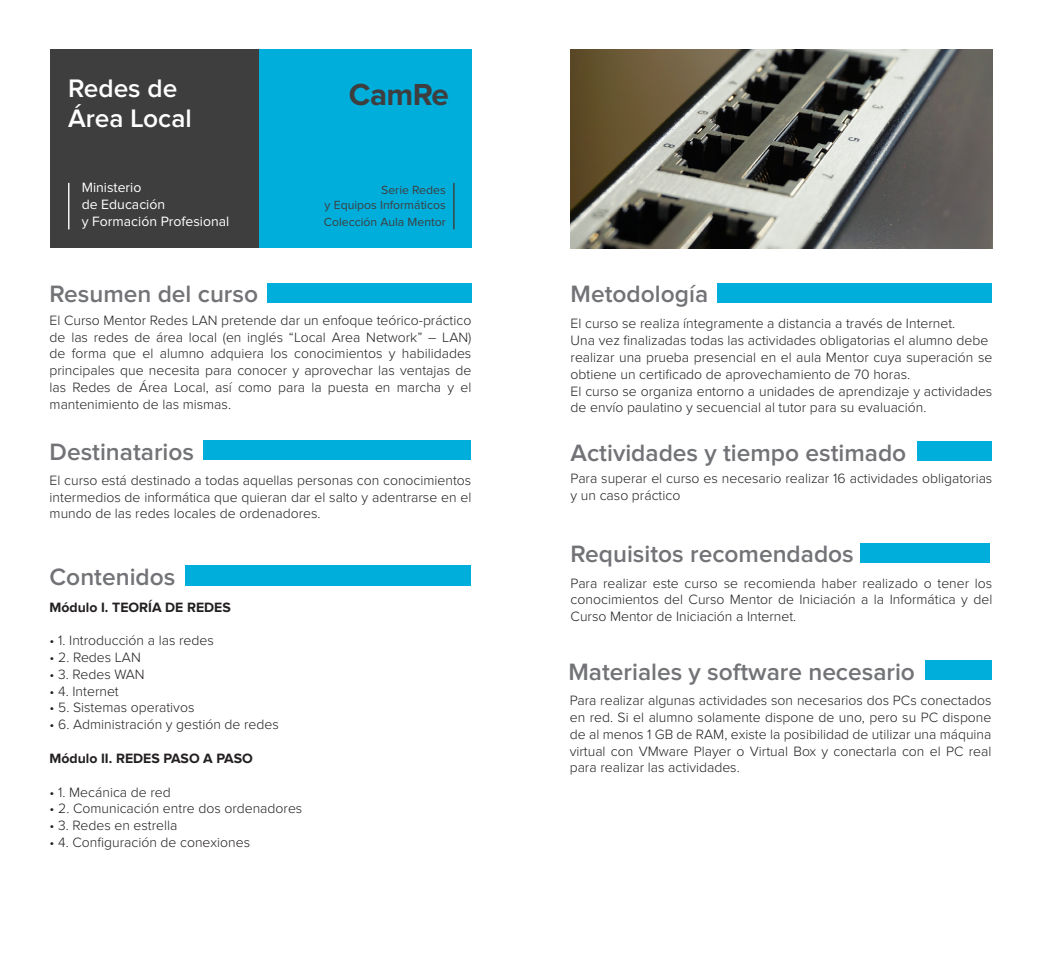
<style>
.page{position:relative;width:1042px;height:968px;background:#fff}
.page>*{position:absolute;margin:0;border:0;box-sizing:border-box;transform-origin:0 0}
.t1{font:700 31.5px "Proxima Nova";letter-spacing:-.02em;color:#3e3e3f}
.t2{font:600 26.25px "Proxima Nova";color:#fff}
.t3{font:600 24.5px "Proxima Nova";color:#727376}
.boliche_peq{font:300 14px/16.8px "Proxima Nova";color:#231f20;text-align:justify}
.t4{font:700 14px "Proxima Nova";color:#231f20}
.t5{font:14px "Proxima Nova";color:#fff}
.t6{font:12.25px "Proxima Nova";color:#3e3e3f}
</style>
<div class="page">
<img style="left:570px;top:50px;width:422px;height:198px">
<div style="left:267px;top:283px;width:204px;height:19px;background:#00aedc"></div>
<div style="left:717px;top:283px;width:275px;height:19px;background:#00aedc"></div>
<div style="left:860px;top:542px;width:130px;height:20px;background:#00aedc"></div>
<div style="left:924px;top:660px;width:67px;height:20px;background:#00aedc"></div>
<div style="left:917px;top:441px;width:75px;height:20px;background:#00aedc"></div>
<div style="left:203px;top:440px;width:268px;height:19px;background:#00aedc"></div>
<div style="left:186px;top:565px;width:285px;height:21px;background:#00aedc"></div>
<div style="left:50px;top:50px;width:210px;height:198px;background:#3e3e3f"></div>
<div style="left:259px;top:50px;width:212px;height:198px;background:#00aedc"></div>
<hr style="left:68px;top:183px;width:1px;height:46px;background:#fff">
<hr style="left:453px;top:183px;width:1px;height:46px;background:#3e3e3f">
<p class="t2" style="left:68px;top:76px;width:111px">Redes de</p>
<p class="t2" style="left:68px;top:106px;width:125px">Área Local</p>
<p class="t5" style="left:82px;top:181px;width:61px">Ministerio</p>
<p class="t5" style="left:82px;top:197px;width:85px">de Educación</p>
<p class="t5" style="left:82px;top:214px;width:149px">y Formación Profesional</p>
<p class="t1" style="left:349px;top:80px;width:101px">CamRe</p>
<p class="t6" style="left:381px;top:185px;width:66px">Serie Redes</p>
<p class="t6" style="left:324px;top:199px;width:123px">y Equipos Informáticos</p>
<p class="t6" style="left:324px;top:216px;width:124px">Colección Aula Mentor</p>
<p class="t3" style="left:50px;top:283px;width:210px">Resumen del curso</p>
<p class="t3" style="left:570px;top:283px;width:139px">Metodología</p>
<p class="boliche_peq" style="left:50px;top:312px;width:423px">El Curso Mentor Redes LAN pretende dar un enfoque teórico-práctico de las redes de área local (en inglés “Local Area Network” – LAN) de forma que el alumno adquiera los conocimientos y habilidades principales que necesita para conocer y aprovechar las ventajas de las Redes de Área Local, así como para la puesta en marcha y el mantenimiento de las mismas.</p>
<p class="boliche_peq" style="left:570px;top:315px;width:386px">El curso se realiza íntegramente a distancia a través de Internet.</p>
<p class="boliche_peq" style="left:570px;top:332px;width:419px">Una vez finalizadas todas las actividades obligatorias el alumno debe</p>
<p class="boliche_peq" style="left:570px;top:349px;width:423px">realizar una prueba presencial en el aula Mentor cuya superación se obtiene un certificado de aprovechamiento de 70 horas.</p>
<p class="boliche_peq" style="left:570px;top:382px;width:423px">El curso se organiza entorno a unidades de aprendizaje y actividades de envío paulatino y secuencial al tutor para su evaluación.</p>
<p class="t3" style="left:50px;top:440px;width:146px">Destinatarios</p>
<p class="boliche_peq" style="left:50px;top:472px;width:423px">El curso está destinado a todas aquellas personas con conocimientos intermedios de informática que quieran dar el salto y adentrarse en el mundo de las redes locales de ordenadores.</p>
<p class="t3" style="left:50px;top:565px;width:127px">Contenidos</p>
<p class="t4" style="left:50px;top:600px;width:183px">Módulo I. TEORÍA DE REDES</p>
<p class="boliche_peq" style="left:50px;top:632px;width:166px">• 1. Introducción a las redes</p>
<p class="boliche_peq" style="left:50px;top:649px;width:93px">• 2. Redes LAN</p>
<p class="boliche_peq" style="left:50px;top:665px;width:97px">• 3. Redes WAN</p>
<p class="boliche_peq" style="left:50px;top:682px;width:71px">• 4. Internet</p>
<p class="boliche_peq" style="left:50px;top:699px;width:146px">• 5. Sistemas operativos</p>
<p class="boliche_peq" style="left:50px;top:716px;width:231px">• 6. Administración y gestión de redes</p>
<p class="t4" style="left:50px;top:751px;width:205px">Módulo II. REDES PASO A PASO</p>
<p class="boliche_peq" style="left:50px;top:783px;width:123px">• 1. Mecánica de red</p>
<p class="boliche_peq" style="left:50px;top:800px;width:254px">• 2. Comunicación entre dos ordenadores</p>
<p class="boliche_peq" style="left:50px;top:817px;width:129px">• 3. Redes en estrella</p>
<p class="boliche_peq" style="left:50px;top:833px;width:202px">• 4. Configuración de conexiones</p>
<p class="t3" style="left:570px;top:441px;width:337px">Actividades y tiempo estimado</p>
<p class="boliche_peq" style="left:570px;top:470px;width:423px">Para superar el curso es necesario realizar 16 actividades obligatorias y un caso práctico</p>
<p class="t3" style="left:570px;top:543px;width:285px">Requisitos recomendados</p>
<p class="boliche_peq" style="left:570px;top:574px;width:423px">Para realizar este curso se recomienda haber realizado o tener los conocimientos del Curso Mentor de Iniciación a la Informática y del Curso Mentor de Iniciación a Internet.</p>
<p class="t3" style="left:568px;top:660px;width:348px">Materiales y software necesario</p>
<p class="boliche_peq" style="left:570px;top:692px;width:423px">Para realizar algunas actividades son necesarios dos PCs conectados en red. Si el alumno solamente dispone de uno, pero su PC dispone de al menos 1 GB de RAM, existe la posibilidad de utilizar una máquina virtual con VMware Player o Virtual Box y conectarla con el PC real para realizar las actividades.</p>
</div>
